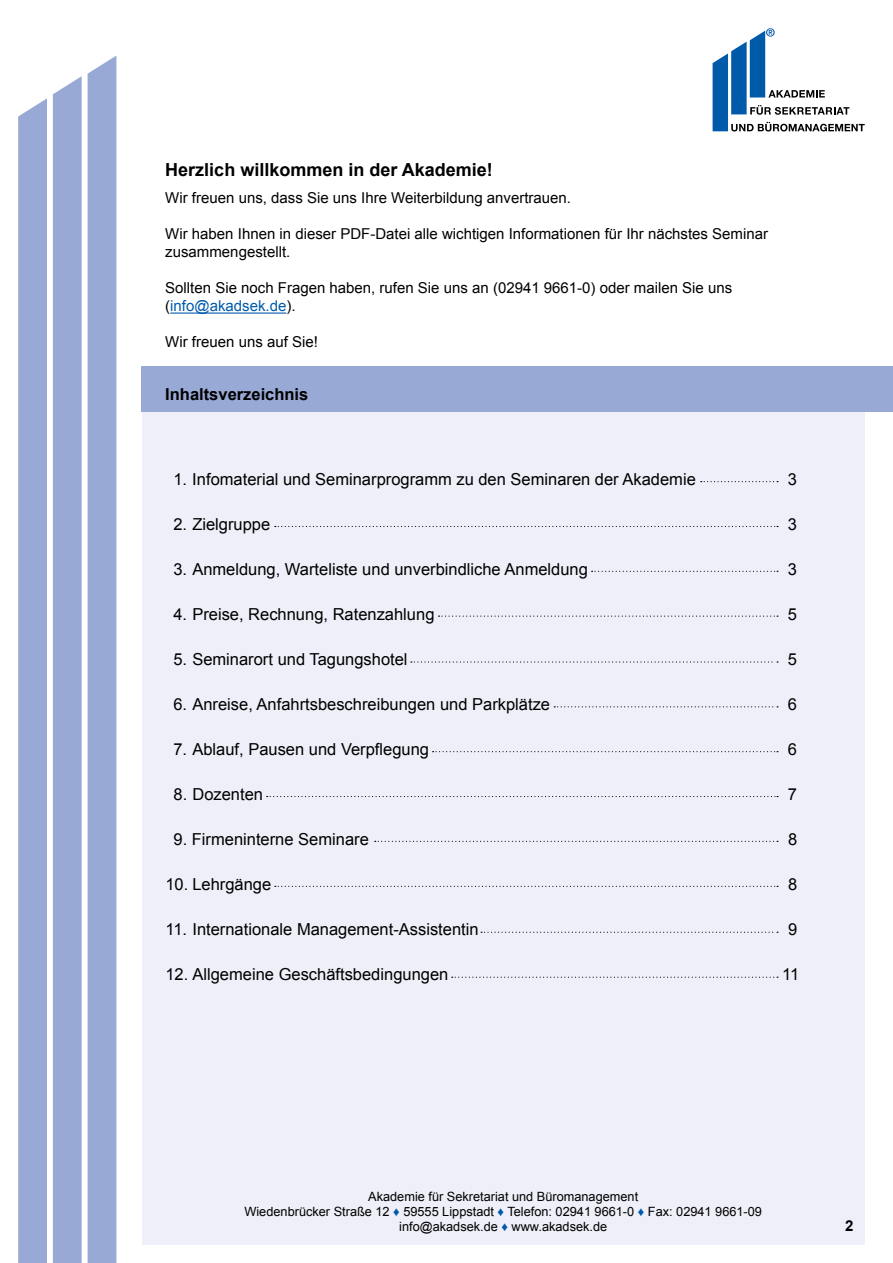
<style>
.page{position:relative;width:893px;height:1263px;background:#fff}
.page>*{position:absolute;margin:0;border:0;box-sizing:border-box;transform-origin:0 0}
.t1{font:700 18px "Arial";color:#000}
.t2{font:16.5px "Arial";color:#000}
.t3{font:700 16.5px "Arial";color:#000}
.t4{font:15px/18px "Arial";color:#000}
.t5{font:700 15px "Arial";color:#000}
.t6{font:12.75px/15.3px "Arial";color:#000;text-align:center}
.s1{color:#005aaa}
</style>
<div class="page">
<div style="left:18px;top:98px;width:29px;height:1165px;background:#98a9d6"></div>
<div style="left:53px;top:76px;width:29px;height:1187px;background:#98a9d6"></div>
<div style="left:88px;top:56px;width:28px;height:1207px;background:#98a9d6"></div>
<svg style="left:713px;top:28px;width:152px;height:103px"></svg>
<div style="left:142px;top:366px;width:723px;height:878px;background:#eeeff8"></div>
<div style="left:142px;top:366px;width:751px;height:45px;background:#98a9d6"></div>
<hr style="left:170px;top:312px;width:116px;height:2px;background:#005aaa">
<svg style="left:701px;top:481px;width:77px;height:1px"></svg>
<svg style="left:592px;top:571px;width:186px;height:1px"></svg>
<svg style="left:275px;top:526px;width:503px;height:1px"></svg>
<svg style="left:439px;top:615px;width:339px;height:2px"></svg>
<svg style="left:411px;top:661px;width:367px;height:2px"></svg>
<svg style="left:554px;top:706px;width:224px;height:1px"></svg>
<svg style="left:433px;top:751px;width:345px;height:1px"></svg>
<svg style="left:267px;top:796px;width:511px;height:1px"></svg>
<svg style="left:375px;top:841px;width:403px;height:1px"></svg>
<svg style="left:275px;top:886px;width:503px;height:1px"></svg>
<svg style="left:481px;top:932px;width:297px;height:1px"></svg>
<svg style="left:452px;top:977px;width:326px;height:1px"></svg>
<p class="t1" style="left:165px;top:157px;width:329px">Herzlich willkommen in der Akademie!</p>
<p class="t4" style="left:165px;top:189px;width:407px">Wir freuen uns, dass Sie uns Ihre Weiterbildung anvertrauen.</p>
<p class="t4" style="left:165px;top:225px;width:604px">Wir haben Ihnen in dieser PDF-Datei alle wichtigen Informationen für Ihr nächstes Seminar zusammengestellt.</p>
<p class="t4" style="left:165px;top:279px;width:568px">Sollten Sie noch Fragen haben, rufen Sie uns an (02941 9661-0) oder mailen Sie uns (<span class="s1">info@akadsek.de</span>).</p>
<p class="t4" style="left:165px;top:333px;width:154px">Wir freuen uns auf Sie!</p>
<p class="t3" style="left:165px;top:383px;width:145px">Inhaltsverzeichnis</p>
<p class="t2" style="left:173px;top:468px;width:524px">1. Infomaterial und Seminarprogramm zu den Seminaren der Akademie</p>
<p class="t2" style="left:788px;top:468px;width:11px">3</p>
<p class="t2" style="left:173px;top:513px;width:98px">2. Zielgruppe</p>
<p class="t2" style="left:788px;top:513px;width:11px">3</p>
<p class="t2" style="left:173px;top:558px;width:416px">3. Anmeldung, Warteliste und unverbindliche Anmeldung</p>
<p class="t2" style="left:788px;top:558px;width:11px">3</p>
<p class="t2" style="left:173px;top:603px;width:263px">4. Preise, Rechnung, Ratenzahlung</p>
<p class="t2" style="left:788px;top:603px;width:11px">5</p>
<p class="t2" style="left:173px;top:648px;width:236px">5. Seminarort und Tagungshotel</p>
<p class="t2" style="left:788px;top:648px;width:11px">5</p>
<p class="t2" style="left:173px;top:693px;width:378px">6. Anreise, Anfahrtsbeschreibungen und Parkplätze</p>
<p class="t2" style="left:788px;top:693px;width:11px">6</p>
<p class="t2" style="left:173px;top:738px;width:257px">7. Ablauf, Pausen und Verpflegung</p>
<p class="t2" style="left:788px;top:738px;width:11px">6</p>
<p class="t2" style="left:173px;top:783px;width:91px">8. Dozenten</p>
<p class="t2" style="left:788px;top:783px;width:11px">7</p>
<p class="t2" style="left:174px;top:828px;width:197px">9. Firmeninterne Seminare</p>
<p class="t2" style="left:788px;top:828px;width:11px">8</p>
<p class="t2" style="left:165px;top:873px;width:107px">10. Lehrgänge</p>
<p class="t2" style="left:788px;top:873px;width:11px">8</p>
<p class="t2" style="left:165px;top:918px;width:315px">11. Internationale Management-Assistentin</p>
<p class="t2" style="left:788px;top:918px;width:11px">9</p>
<p class="t2" style="left:165px;top:963px;width:284px">12. Allgemeine Geschäftsbedingungen</p>
<p class="t2" style="left:782px;top:963px;width:19px">11</p>
<p class="t6" style="left:244px;top:1188px;width:519px">Akademie für Sekretariat und Büromanagement<br>Wiedenbrücker Straße 12 <span class="s1">♦</span> 59555 Lippstadt <span class="s1">♦</span> Telefon: 02941 9661-0 <span class="s1">♦</span> Fax: 02941 9661-09 info@akadsek.de <span class="s1">♦</span> www.akadsek.de</p>
<p class="t5" style="left:845px;top:1215px;width:10px">2</p>
</div>
